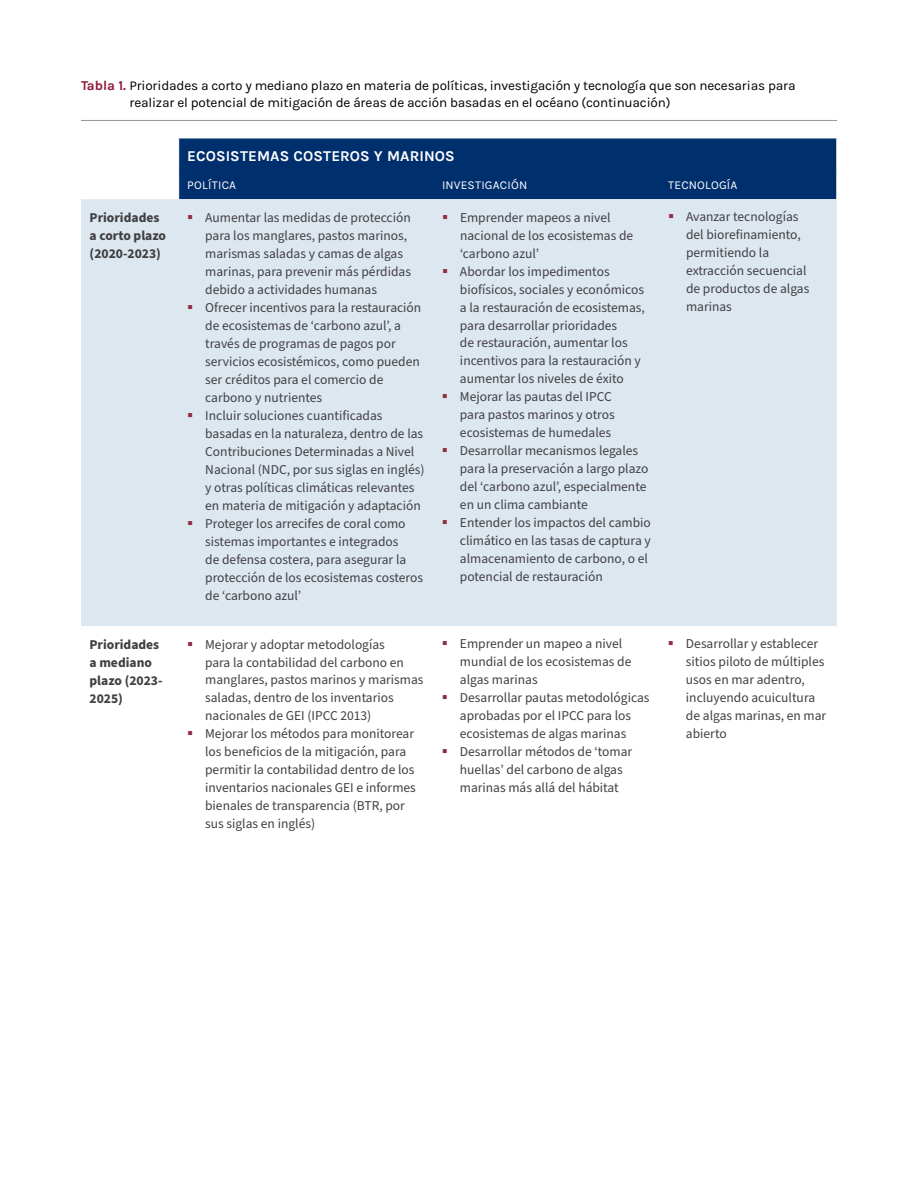
<style>
.page{position:relative;width:918px;height:1188px;background:#fff}
.page>*{position:absolute;margin:0;border:0;box-sizing:border-box;transform-origin:0 0}
.t1{font:700 15px "Karla";letter-spacing:.005em;color:#fff}
.t2{font:13.5px/18px "Source Sans Pro";color:#414042}
.t3{font:13.5px/16.2px "Karla";letter-spacing:-.015em;color:#000}
.t4{font:700 13.5px/18px "Source Sans Pro";color:#414042}
.t5{font:12px "Karla";letter-spacing:.02em;color:#fff}
.s1{font-weight:700;color:#8d1637}
</style>
<div class="page">
<div style="left:81px;top:199px;width:756px;height:427px;background:#dde7f0"></div>
<div style="left:178px;top:138px;width:659px;height:61px;background:#002f6e"></div>
<hr style="left:81px;top:120px;width:756px;height:1px;background:#939598">
<svg style="left:188px;top:215px;width:4px;height:4px"></svg>
<svg style="left:188px;top:305px;width:4px;height:4px"></svg>
<svg style="left:188px;top:413px;width:4px;height:4px"></svg>
<svg style="left:188px;top:521px;width:4px;height:4px"></svg>
<svg style="left:443px;top:215px;width:4px;height:4px"></svg>
<svg style="left:443px;top:269px;width:4px;height:4px"></svg>
<svg style="left:443px;top:395px;width:4px;height:4px"></svg>
<svg style="left:443px;top:449px;width:4px;height:4px"></svg>
<svg style="left:443px;top:521px;width:4px;height:4px"></svg>
<svg style="left:669px;top:215px;width:4px;height:4px"></svg>
<p class="t3" style="left:129px;top:78px;width:668px;text-indent:-48px"><span class="s1">Tabla 1.</span> Prioridades a corto y mediano plazo en materia de políticas, investigación y tecnología que son necesarias para realizar el potencial de mitigación de áreas de acción basadas en el océano (continuación)</p>
<p class="t1" style="left:187px;top:147px;width:269px">ECOSISTEMAS COSTEROS Y MARINOS</p>
<p class="t5" style="left:187px;top:179px;width:50px">POLÍTICA</p>
<p class="t5" style="left:442px;top:179px;width:87px">INVESTIGACIÓN</p>
<p class="t5" style="left:668px;top:179px;width:71px">TECNOLOGÍA</p>
<p class="t4" style="left:90px;top:209px;width:78px">Prioridades a corto plazo (2020-2023)</p>
<p class="t2" style="left:205px;top:209px;width:221px">Aumentar las medidas de protección para los manglares, pastos marinos, marismas saladas y camas de algas marinas, para prevenir más pérdidas debido a actividades humanas<br>Ofrecer incentivos para la restauración de ecosistemas de ‘carbono azul’, a través de programas de pagos por servicios ecosistémicos, como pueden ser créditos para el comercio de carbono y nutrientes<br>Incluir soluciones cuantificadas basadas en la naturaleza, dentro de las Contribuciones Determinadas a Nivel Nacional (NDC, por sus siglas en inglés) y otras políticas climáticas relevantes en materia de mitigación y adaptación Proteger los arrecifes de coral como sistemas importantes e integrados<br>de defensa costera, para asegurar la protección de los ecosistemas costeros de ‘carbono azul’</p>
<p class="t2" style="left:460px;top:208px;width:192px">Emprender mapeos a nivel nacional de los ecosistemas de ‘carbono azul’<br>Abordar los impedimentos biofísicos, sociales y económicos a la restauración de ecosistemas, para desarrollar prioridades<br>de restauración, aumentar los incentivos para la restauración y aumentar los niveles de éxito<br>Mejorar las pautas del IPCC<br>para pastos marinos y otros ecosistemas de humedales<br>Desarrollar mecanismos legales para la preservación a largo plazo del ‘carbono azul’, especialmente en un clima cambiante<br>Entender los impactos del cambio climático en las tasas de captura y almacenamiento de carbono, o el potencial de restauración</p>
<p class="t2" style="left:686px;top:208px;width:125px">Avanzar tecnologías del biorefinamiento, permitiendo la extracción secuencial de productos de algas marinas</p>
<p class="t4" style="left:90px;top:635px;width:75px">Prioridades a mediano plazo (2023-<br>2025)</p>
<p class="t2" style="left:205px;top:635px;width:220px">Mejorar y adoptar metodologías<br>para la contabilidad del carbono en manglares, pastos marinos y marismas saladas, dentro de los inventarios nacionales de GEI (IPCC 2013)<br>Mejorar los métodos para monitorear los beneficios de la mitigación, para permitir la contabilidad dentro de los inventarios nacionales GEI e informes bienales de transparencia (BTR, por sus siglas en inglés)</p>
<p class="t2" style="left:460px;top:635px;width:191px">Emprender un mapeo a nivel mundial de los ecosistemas de algas marinas<br>Desarrollar pautas metodológicas aprobadas por el IPCC para los ecosistemas de algas marinas<br>Desarrollar métodos de ‘tomar huellas’ del carbono de algas marinas más allá del hábitat</p>
<p class="t2" style="left:686px;top:635px;width:142px">Desarrollar y establecer sitios piloto de múltiples usos en mar adentro, incluyendo acuicultura de algas marinas, en mar abierto</p>
</div>
